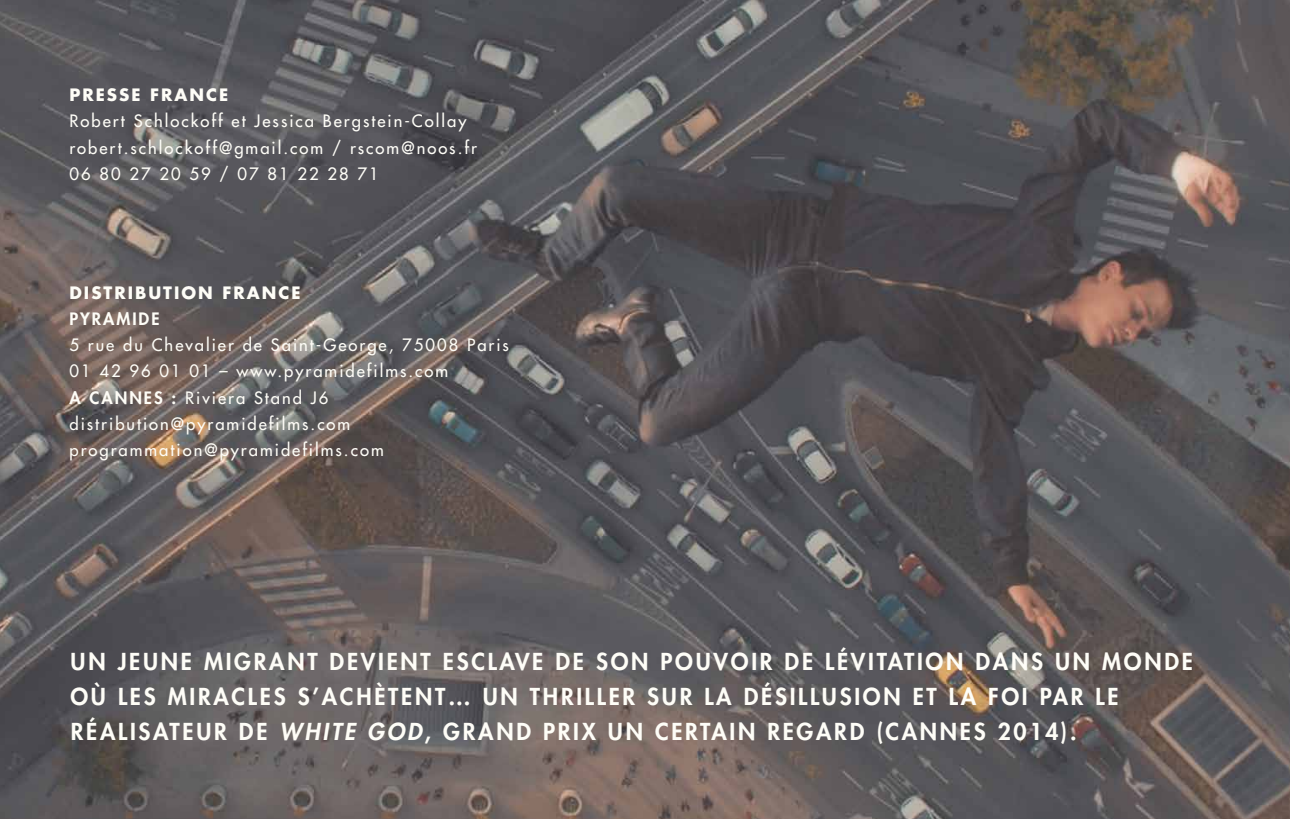
<style>
.page{position:relative;width:1290px;height:819px;background:#fff}
.page>*{position:absolute;margin:0;border:0;box-sizing:border-box;transform-origin:0 0}
.t1{font:800 22.75px/35px "Futura Std";letter-spacing:.12em;color:#fefdf7}
.t2{font:500 16.62px/26.2px "Futura Std";letter-spacing:.12em;color:#fefdf7}
.t3{font:700 16.62px "Futura Std";letter-spacing:.12em;color:#fefdf7}
.t4{font:800 16.62px "Futura Std";letter-spacing:.12em;color:#fefdf7}
.s1{font-weight:800}
.s2{font-style:italic}
</style>
<div class="page">
<img style="left:0;top:0;width:1290px;height:819px">
<p class="t3" style="left:69px;top:84px;width:160px">PRESSE FRANCE</p>
<p class="t2" style="left:69px;top:108px;width:409px">Robert Schlockoff et Jessica Bergstein-Collay robert.schlockoff@gmail.com / rscom@noos.fr<br>06 80 27 20 59 / 07 81 22 28 71</p>
<p class="t3" style="left:69px;top:281px;width:233px">DISTRIBUTION FRANCE</p>
<p class="t4" style="left:69px;top:308px;width:91px">PYRAMIDE</p>
<p class="t2" style="left:69px;top:332px;width:441px">5 rue du Chevalier de Saint-George, 75008 Paris 01 42 96 01 01 – www.pyramidefilms.com<br><span class="s1">A CANNES :</span> Riviera Stand J6 distribution@pyramidefilms.com programmation@pyramidefilms.com</p>
<h1 class="t1" style="left:70px;top:643px;width:1124px">UN JEUNE MIGRANT DEVIENT ESCLAVE DE SON POUVOIR DE LÉVITATION DANS UN MONDE<br>OÙ LES MIRACLES S’ACHÈTENT… UN THRILLER SUR LA DÉSILLUSION ET LA FOI PAR LE<br>RÉALISATEUR DE <span class="s2">WHITE GOD</span>, GRAND PRIX UN CERTAIN REGARD (CANNES 2014).</h1>
</div>
